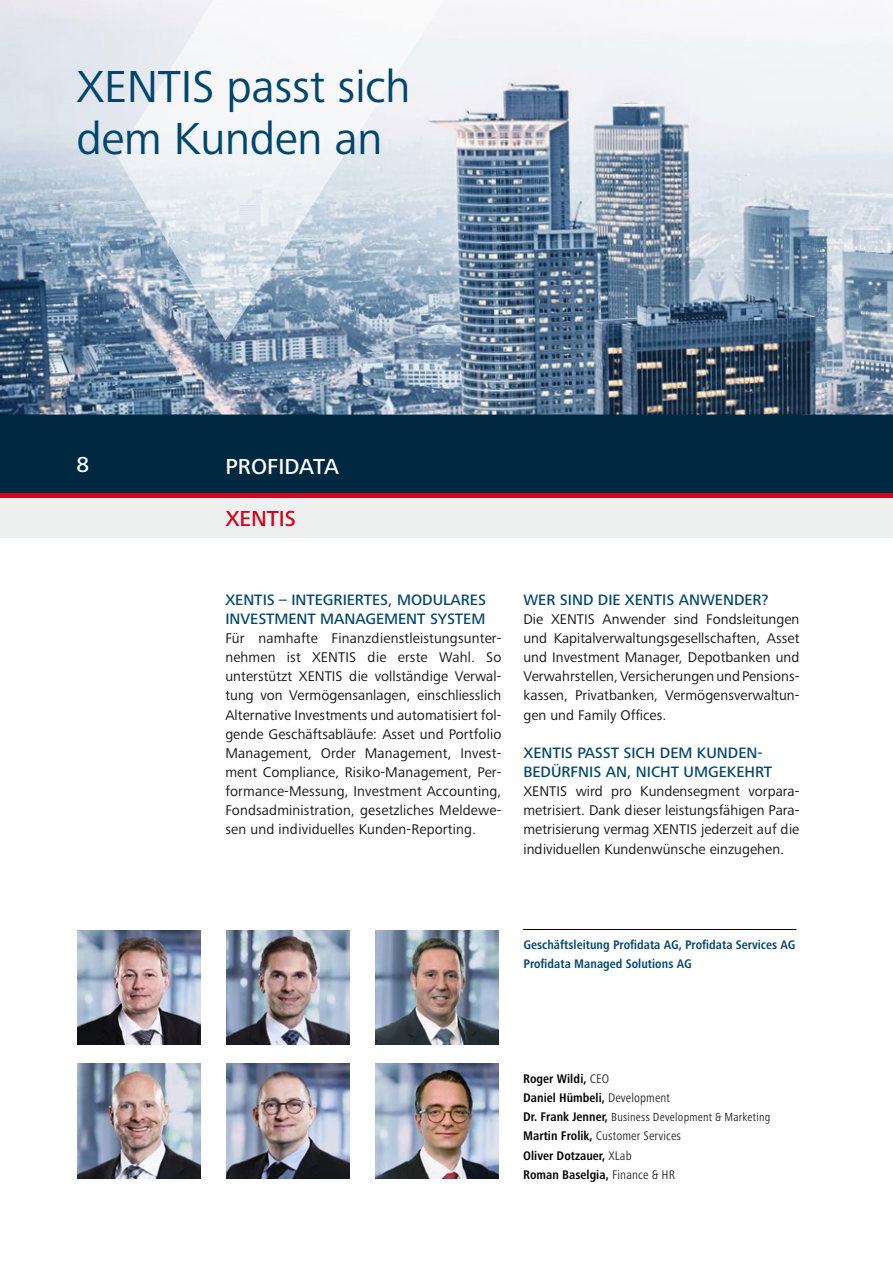
<style>
.page{position:relative;width:893px;height:1263px;background:#fff}
.page>*{position:absolute;margin:0;border:0;box-sizing:border-box;transform-origin:0 0}
.t1{font:46.5px/52.5px "Frutiger Next Pro";letter-spacing:-.005em;color:#00466e}
.t2{font:500 22.5px "Frutiger Next Pro";letter-spacing:.005em;color:#fff}
.t3{font:500 22.5px "Frutiger Next Pro";letter-spacing:-.005em;color:#cd071e}
.t4{font:21.75px "Frutiger Next Pro";color:#fff}
.t5{font:500 15.6px/19.2px "Frutiger Next Pro";color:#00466e}
.t6{font:14.55px/19px "Frutiger Next Pro";letter-spacing:.005em;color:#141415;text-align:justify}
.t7{font:700 condensed 12.9px/19.2px "Frutiger Next Pro";letter-spacing:.005em;color:#000}
.t8{font:700 condensed 12.9px/19.2px "Frutiger Next Pro";letter-spacing:.005em;color:#00466e}
.t9{font:condensed 12px "Frutiger Next Pro";letter-spacing:.02em;color:#222223}
.s1{font-weight:400;color:#282829}
.s2{font-weight:700;font-size:12.9px;color:#000}
</style>
<div class="page">
<div style="left:0;top:493px;width:893px;height:5px;background:#cd071e"></div>
<div style="left:0;top:415px;width:893px;height:78px;background:#002941"></div>
<div style="left:0;top:498px;width:893px;height:39px;background:#eeefef"></div>
<img style="left:0;top:0;width:893px;height:415px">
<img style="left:226px;top:1064px;width:124px;height:115px">
<img style="left:375px;top:930px;width:123px;height:115px">
<img style="left:77px;top:930px;width:124px;height:115px">
<img style="left:77px;top:1064px;width:124px;height:115px">
<img style="left:375px;top:1064px;width:123px;height:115px">
<img style="left:226px;top:930px;width:124px;height:115px">
<hr style="left:523px;top:929px;width:273px;height:1px;background:#000">
<svg style="left:117px;top:0;width:381px;height:341px"></svg>
<h1 class="t1" style="left:77px;top:60px;width:336px">XENTIS passt sich dem Kunden an</h1>
<h2 class="t2" style="left:77px;top:452px;width:14px">8</h2>
<h3 class="t4" style="left:76px;top:454px;width:13px">8</h3>
<h2 class="t2" style="left:225px;top:453px;width:115px">PROFIDATA</h2>
<h2 class="t3" style="left:225px;top:506px;width:72px">XENTIS</h2>
<p class="t5" style="left:225px;top:590px;width:262px">XENTIS – INTEGRIERTES, MODULARES<br>INVESTMENT MANAGEMENT SYSTEM</p>
<p class="t6" style="left:225px;top:629px;width:277px">Für namhafte Finanzdienstleistungsunter&shy;nehmen ist XENTIS die erste Wahl. So unterstützt XENTIS die vollständige Verwal&shy;tung von Vermögensanlagen, einschliesslich Alternative Investments und automatisiert fol&shy;gende Geschäftsabläufe: Asset und Portfolio Management, Order Management, Invest&shy;ment Compliance, Risiko-Management, Per&shy;formance-Messung, Investment Accounting, Fondsadministration, gesetzliches Meldewe&shy;sen und individuelles Kunden-Reporting.</p>
<p class="t5" style="left:523px;top:590px;width:246px">WER SIND DIE XENTIS ANWENDER?</p>
<p class="t6" style="left:523px;top:609px;width:277px">Die XENTIS Anwender sind Fondsleitungen und Kapitalverwaltungsgesellschaften, Asset und Investment Manager, Depotbanken und Verwahrstellen, Versicherungen und Pensions&shy;kassen, Privatbanken, Vermögensverwaltun&shy;gen und Family Offices.</p>
<p class="t5" style="left:523px;top:743px;width:250px">XENTIS PASST SICH DEM KUNDEN-<br>BEDÜRFNIS AN, NICHT UMGEKEHRT</p>
<p class="t6" style="left:523px;top:782px;width:277px">XENTIS wird pro Kundensegment vorpara&shy;metrisiert. Dank dieser leistungsfähigen Para&shy;metrisierung vermag XENTIS jederzeit auf die individuellen Kundenwünsche einzugehen.</p>
<p class="t8" style="left:523px;top:935px;width:273px">Geschäftsleitung Profidata AG, Profidata Services AG<br>Profidata Managed Solutions AG</p>
<p class="t7" style="left:523px;top:1069px;width:149px">Roger Wildi, <span class="s1">CEO<br></span>Daniel Hümbeli, <span class="s1">Development</span></p>
<p class="t9" style="left:523px;top:1110px;width:249px"><span class="s2">Dr. Frank Jenner,</span> Business Development &amp; Marketing</p>
<p class="t7" style="left:523px;top:1126px;width:159px">Martin Frolik, <span class="s1">Customer Services<br></span>Oliver Dotzauer, <span class="s1">XLab<br></span>Roman Baselgia, <span class="s1">Finance &amp; HR</span></p>
</div>
